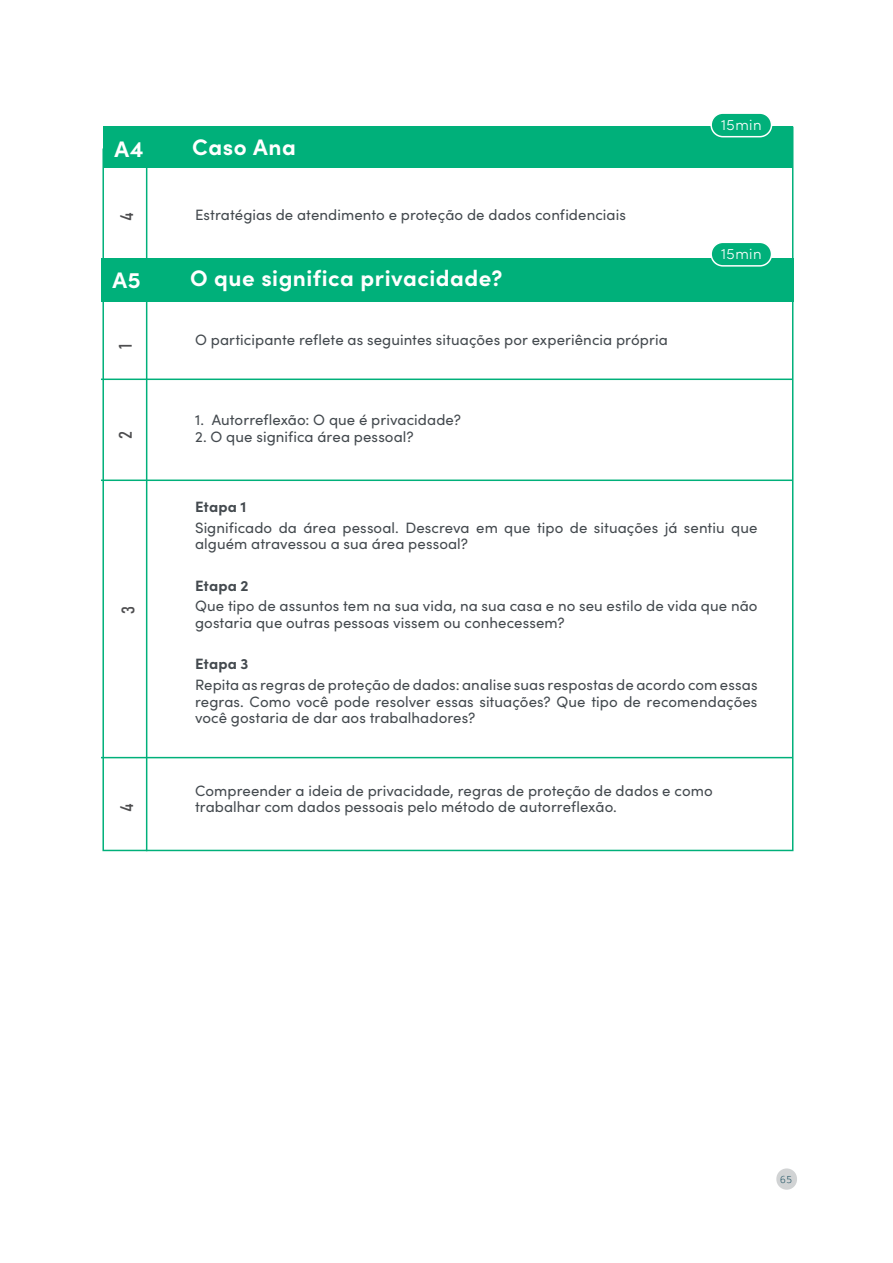
<style>
.page{position:relative;width:893px;height:1263px;background:#fff}
.page>*{position:absolute;margin:0;border:0;box-sizing:border-box;transform-origin:0 0}
.t1{font:700 22.5px "Sofia Pro";letter-spacing:.025em;color:#fff}
.t2{font:18px "Bahnschrift";color:#4d4d4f}
.t3{font:15px/16.5px "Sofia Pro";letter-spacing:.005em;color:#444a4f}
.t4{font:700 15px "Sofia Pro";letter-spacing:.005em;color:#444a4f}
.t5{font:300 15px "Sofia Pro";letter-spacing:.03em;color:#fff}
.t6{font:300 9.75px "Open Sans";color:#033e51}
</style>
<div class="page">
<div style="left:103px;top:127px;width:690px;height:41px;background:#00b07a"></div>
<div style="left:101px;top:258px;width:692px;height:44px;background:#00b07a"></div>
<div style="left:102px;top:148px;width:45px;height:703px;border:2px solid #00b07a"></div>
<div style="left:711px;top:113px;width:60px;height:24px;background:#00b07a;border-radius:12px"></div>
<div style="left:710px;top:112px;width:62px;height:25px;border:2px solid #fff;border-radius:12px"></div>
<div style="left:711px;top:242px;width:60px;height:24px;background:#00b07a;border-radius:12px"></div>
<div style="left:710px;top:242px;width:62px;height:25px;border:2px solid #fff;border-radius:12px"></div>
<hr style="left:101px;top:379px;width:691px;height:1px;background:#00b07a">
<hr style="left:101px;top:479px;width:691px;height:2px;background:#00b07a">
<hr style="left:792px;top:127px;width:1px;height:724px;background:#00b07a">
<hr style="left:101px;top:757px;width:691px;height:1px;background:#00b07a">
<hr style="left:146px;top:850px;width:646px;height:1px;background:#00b07a">
<div style="left:776px;top:1168px;width:21px;height:22px;background:#d1d3d4;border-radius:10px"></div>
<h1 class="t1" style="left:115px;top:132px;width:31px">A4</h1>
<h1 class="t1" style="left:192px;top:130px;width:105px">Caso Ana</h1>
<p class="t2" style="left:113px;top:221px;width:10px;rotate:-90deg">4</p>
<p class="t3" style="left:195px;top:206px;width:432px">Estratégias de atendimento e proteção de dados confidenciais</p>
<h1 class="t1" style="left:113px;top:262px;width:30px">A5</h1>
<h1 class="t1" style="left:190px;top:261px;width:314px">O que significa privacidade?</h1>
<p class="t2" style="left:112px;top:349px;width:7px;rotate:-90deg">1</p>
<p class="t2" style="left:112px;top:439px;width:9px;rotate:-90deg">2</p>
<p class="t3" style="left:195px;top:331px;width:474px">O participante reflete as seguintes situações por experiência própria</p>
<p class="t3" style="left:195px;top:411px;width:267px">1. Autorreflexão: O que é privacidade?</p>
<p class="t3" style="left:195px;top:427px;width:220px">2. O que significa área pessoal?</p>
<p class="t5" style="left:721px;top:113px;width:42px">15min</p>
<p class="t5" style="left:721px;top:243px;width:42px">15min</p>
<p class="t2" style="left:115px;top:614px;width:9px;rotate:-90deg">3</p>
<p class="t2" style="left:113px;top:811px;width:10px;rotate:-90deg">4</p>
<p class="t4" style="left:195px;top:495px;width:53px">Etapa 1</p>
<p class="t3" style="left:195px;top:518px;width:564px">Significado da área pessoal. Descreva em que tipo de situações já sentiu que alguém atravessou a sua área pessoal?</p>
<p class="t4" style="left:195px;top:574px;width:55px">Etapa 2</p>
<p class="t3" style="left:195px;top:597px;width:564px">Que tipo de assuntos tem na sua vida, na sua casa e no seu estilo de vida que não gostaria que outras pessoas vissem ou conhecessem?</p>
<p class="t4" style="left:195px;top:652px;width:55px">Etapa 3</p>
<p class="t3" style="left:195px;top:676px;width:564px;text-align:justify">Repita as regras de proteção de dados: analise suas respostas de acordo com essas regras. Como você pode resolver essas situações? Que tipo de recomendações você gostaria de dar aos trabalhadores?</p>
<p class="t3" style="left:195px;top:782px;width:519px">Compreender a ideia de privacidade, regras de proteção de dados e como trabalhar com dados pessoais pelo método de autorreflexão.</p>
<p class="t6" style="left:780px;top:1172px;width:13px">65</p>
</div>
